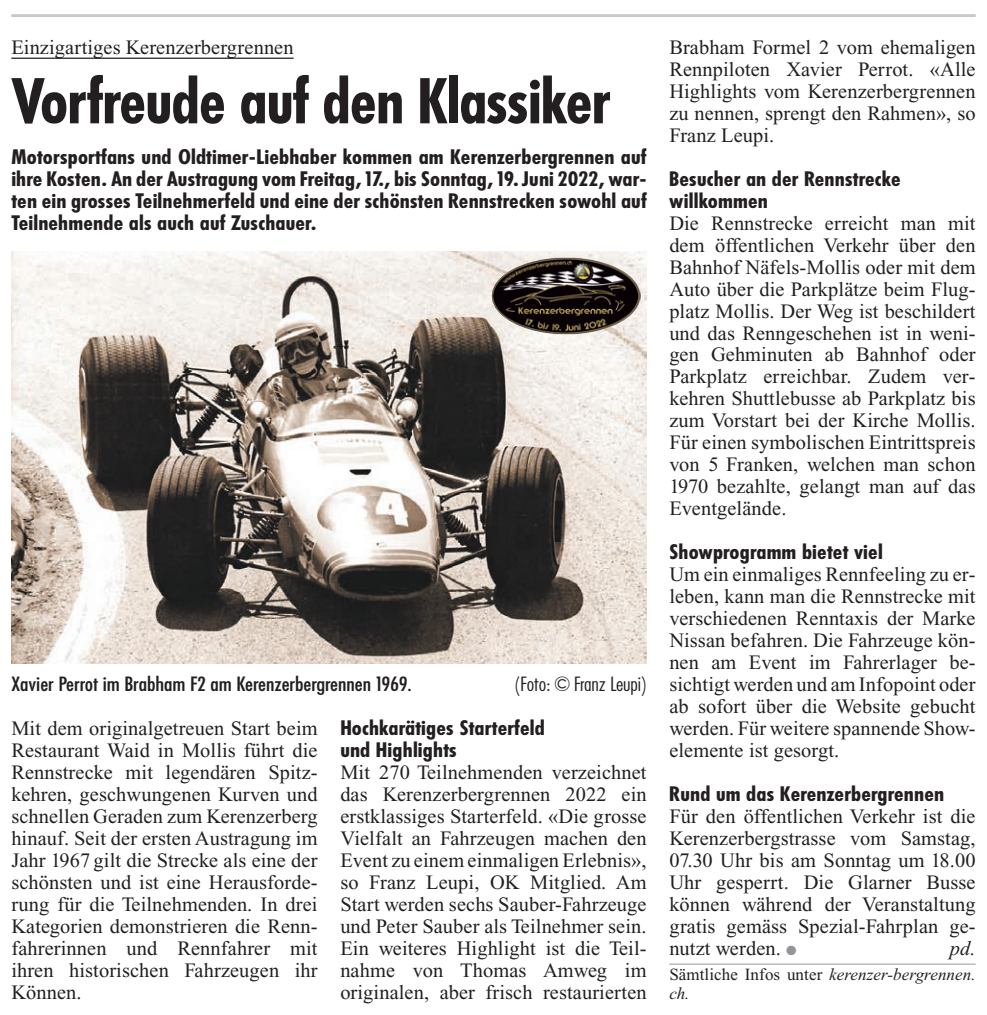
<style>
.page{position:relative;width:987px;height:1015px;background:#fff}
.page>*{position:absolute;margin:0;border:0;box-sizing:border-box;transform-origin:0 0}
.t1{font:700 64px "Futura Condensed BQ";letter-spacing:-.01em;color:#231f20}
.t2{font:700 20.8px/22px "Futura Condensed BQ";letter-spacing:.01em;color:#231f20;scale:1.1 1}
.t3{font:20.4px/22px "Times New Roman";letter-spacing:.005em;color:#231f20;text-align:justify}
.t4{font:500 20.4px "Futura Condensed BQ";letter-spacing:-.005em;color:#231f20;scale:1.1 1}
.t5{font:300 20.4px "Futura Condensed BQ";letter-spacing:-.005em;color:#231f20;scale:1.1 1}
.t6{font:italic 20.4px "Times New Roman";color:#231f20}
.t7{font:italic 17px/18.4px "Times New Roman";letter-spacing:.005em;color:#231f20}
.s1{color:#939598}
.s2{font-style:normal}
</style>
<div class="page">
<hr style="left:11px;top:14px;width:964px;height:3px;background:#c7c8ca">
<hr style="left:11px;top:58px;width:283px;height:1px;background:#231f20">
<hr style="left:669px;top:963px;width:306px;height:1px;background:#939598">
<img style="left:11px;top:252px;width:635px;height:411px">
<img style="left:491px;top:257px;width:149px;height:77px">
<p class="t3" style="left:11px;top:36px;width:284px">Einzigartiges Kerenzerbergrennen</p>
<h1 class="t1" style="left:11px;top:64px;width:600px">Vorfreude auf den Klassiker</h1>
<p class="t2" style="left:11px;top:146px;width:579px;text-align:justify">Motorsportfans und Oldtimer-Liebhaber kommen am Kerenzerbergrennen auf ihre Kosten. An der Austragung vom Freitag,17., bis Sonntag,19. Juni 2022, war&shy;ten ein grosses Teilnehmerfeld und eine der schönsten Rennstrecken sowohl auf Teilnehmende als auch auf Zuschauer.</p>
<p class="t4" style="left:11px;top:673px;width:365px">Xavier Perrot im Brabham F2 am Kerenzerbergrennen 1969.</p>
<p class="t5" style="left:515px;top:672px;width:121px">(Foto: © Franz Leupi)</p>
<p class="t3" style="left:11px;top:717px;width:308px">Mit dem originalgetreuen Start beim Restaurant Waid in Mollis führt die Rennstrecke mit legendären Spitz&shy;kehren, geschwungenen Kurven und schnellen Geraden zum Kerenzerberg hinauf. Seit der ersten Austragung im Jahr 1967 gilt die Strecke als eine der schönsten und ist eine Herausforde&shy;rung für die Teilnehmenden. In drei Kategorien demonstrieren die Renn&shy;fahrerinnen und Rennfahrer mit ihren historischen Fahrzeugen ihr Können.</p>
<p class="t2" style="left:340px;top:717px;width:187px">Hochkarätiges Starterfeld und Highlights</p>
<p class="t3" style="left:340px;top:761px;width:308px">Mit 270 Teilnehmenden verzeichnet das Kerenzerbergrennen 2022 ein erstklassiges Starterfeld. «Die grosse Vielfalt an Fahrzeugen machen den Event zu einem einmaligen Erlebnis», so Franz Leupi, OK Mitglied. Am Start werden sechs Sauber-Fahrzeuge und Peter Sauber als Teilnehmer sein.<br>Ein weiteres Highlight ist die Teil&shy;nahme von Thomas Amweg im originalen, aber frisch restaurierten</p>
<p class="t3" style="left:669px;top:36px;width:308px">Brabham Formel 2 vom ehemaligen Rennpiloten Xavier Perrot. «Alle Highlights vom Kerenzerbergrennen zu nennen, sprengt den Rahmen», so Franz Leupi.</p>
<p class="t2" style="left:669px;top:168px;width:212px">Besucher an der Rennstrecke willkommen</p>
<p class="t3" style="left:669px;top:212px;width:308px">Die Rennstrecke erreicht man mit dem öffentlichen Verkehr über den Bahnhof Näfels-Mollis oder mit dem Auto über die Parkplätze beim Flug&shy;platz Mollis. Der Weg ist beschildert und das Renngeschehen ist in weni&shy;gen Gehminuten ab Bahnhof oder Parkplatz erreichbar. Zudem ver - kehren Shuttlebusse ab Parkplatz bis zum Vorstart bei der Kirche Mollis.<br>Für einen symbolischen Eintrittspreis von 5 Franken, welchen man schon 1970 bezahlte, gelangt man auf das Eventgelände.</p>
<p class="t2" style="left:669px;top:541px;width:195px">Showprogramm bietet viel</p>
<p class="t3" style="left:669px;top:563px;width:308px">Um ein einmaliges Rennfeeling zu er&shy;leben, kann man die Rennstrecke mit verschiedenen Renntaxis der Marke Nissan befahren. Die Fahrzeuge kön&shy;nen am Event im Fahrerlager be - sichtigt werden und am Infopoint oder ab sofort über die Website gebucht werden. Für weitere spannende Show - elemente ist gesorgt.</p>
<p class="t2" style="left:669px;top:783px;width:251px">Rund um das Kerenzerbergrennen</p>
<p class="t3" style="left:669px;top:805px;width:308px">Für den öffentlichen Verkehr ist die Kerenzerbergstrasse vom Samstag, 07.30 Uhr bis am Sonntag um 18.00<br>Uhr gesperrt. Die Glarner Busse können während der Veranstaltung gratis gemäss Spezial-Fahrplan ge&shy;nutzt werden. <span class="s1">●</span></p>
<p class="t6" style="left:949px;top:937px;width:27px">pd.</p>
<p class="t7" style="left:669px;top:965px;width:308px"><span class="s2">Sämtliche Infos unter</span> kerenzer-bergrennen. ch.</p>
</div>
